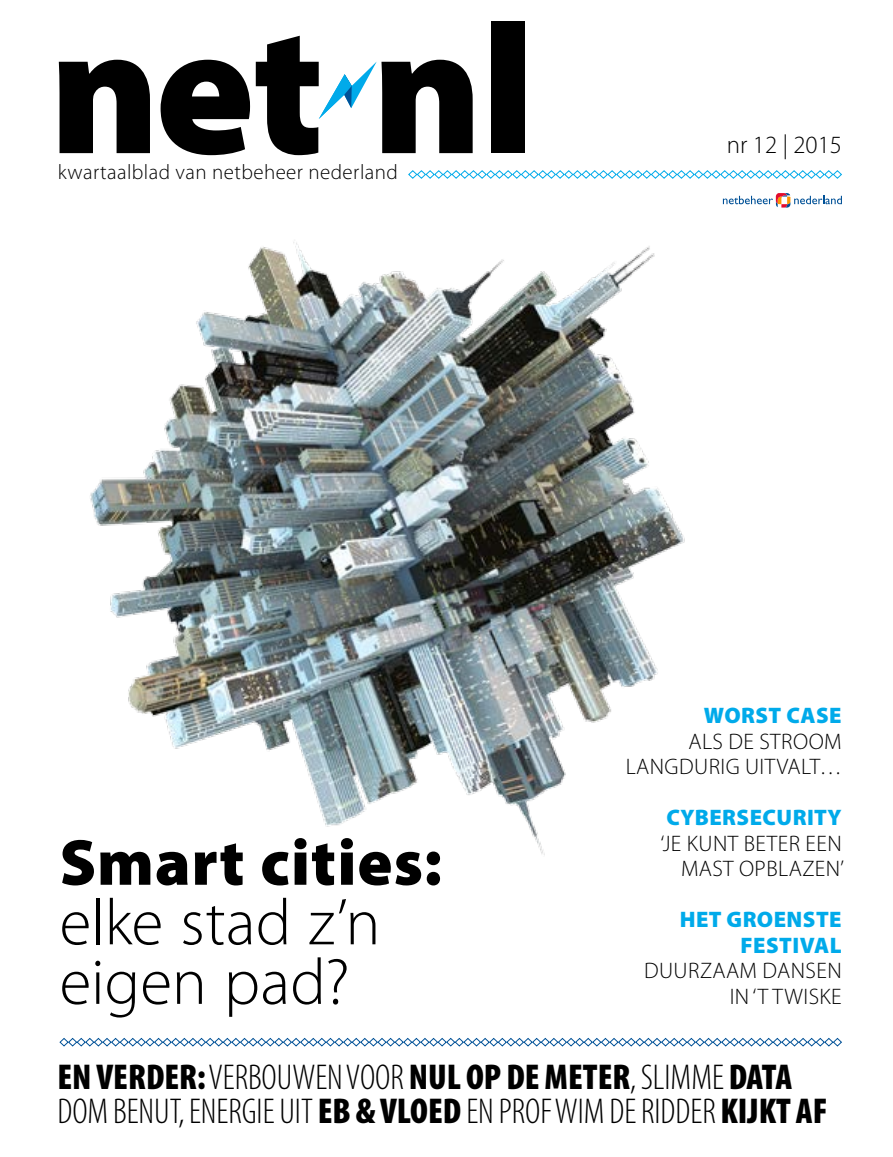
<style>
.page{position:relative;width:893px;height:1157px;background:#fff}
.page>*{position:absolute;margin:0;border:0;box-sizing:border-box;transform-origin:0 0}
.t1{font:900 185.7px "Myriad Pro";color:#000}
.t2{font:300 65.55px/59.6px "Myriad Pro";color:#000}
.t3{font:900 65.55px "Myriad Pro";letter-spacing:.015em;color:#000}
.t4{font:300 condensed 36px/34px "Myriad Pro";color:#000}
.t5{font:300 24.9px "Myriad Pro";color:#000}
.t6{font:300 22.5px/25.5px "Myriad Pro";letter-spacing:.02em;color:#000;text-align:right}
.t7{font:900 22.5px/25.5px "Myriad Pro";letter-spacing:.02em;color:#00aaea;text-align:right}
.t8{font:300 21px "Myriad Pro";letter-spacing:.02em;color:#000}
.s1{font-weight:900}
</style>
<div class="page">
<img style="left:90px;top:242px;width:595px;height:613px">
<svg style="left:59px;top:1037px;width:783px;height:10px"></svg>
<svg style="left:408px;top:170px;width:434px;height:9px"></svg>
<svg style="left:319px;top:62px;width:58px;height:57px"></svg>
<svg style="left:723px;top:193px;width:119px;height:14px"></svg>
<h1 class="t1" style="left:49px;top:-34px;width:487px">net nl</h1>
<p class="t8" style="left:58px;top:159px;width:342px">kwartaalblad van netbeheer nederland</p>
<p class="t5" style="left:727px;top:130px;width:117px">nr 12 | 2015</p>
<h2 class="t3" style="left:60px;top:819px;width:384px">Smart cities:</h2>
<h2 class="t2" style="left:60px;top:892px;width:322px">elke stad z’n eigen pad?</h2>
<p class="t7" style="left:704px;top:702px;width:139px">WORST CASE</p>
<p class="t6" style="left:626px;top:728px;width:218px">ALS DE STROOM<br>LANGDURIG UITVALT…</p>
<p class="t7" style="left:666px;top:804px;width:177px">CYBERSECURITY</p>
<p class="t6" style="left:660px;top:830px;width:185px">‘JE KUNT BETER EEN<br>MAST OPBLAZEN’</p>
<p class="t7" style="left:680px;top:906px;width:164px">HET GROENSTE<br>FESTIVAL</p>
<p class="t6" style="left:644px;top:958px;width:199px">DUURZAAM DANSEN<br>IN ‘T TWISKE</p>
<p class="t4" style="left:57px;top:1059px;width:772px"><span class="s1">EN VERDER:</span> VERBOUWEN VOOR <span class="s1">NUL OP DE METER</span>, SLIMME <span class="s1">DATA<br></span>DOM BENUT, ENERGIE UIT <span class="s1">EB &amp; VLOED</span> EN PROF WIM DE RIDDER <span class="s1">KIJKT AF</span></p>
</div>
